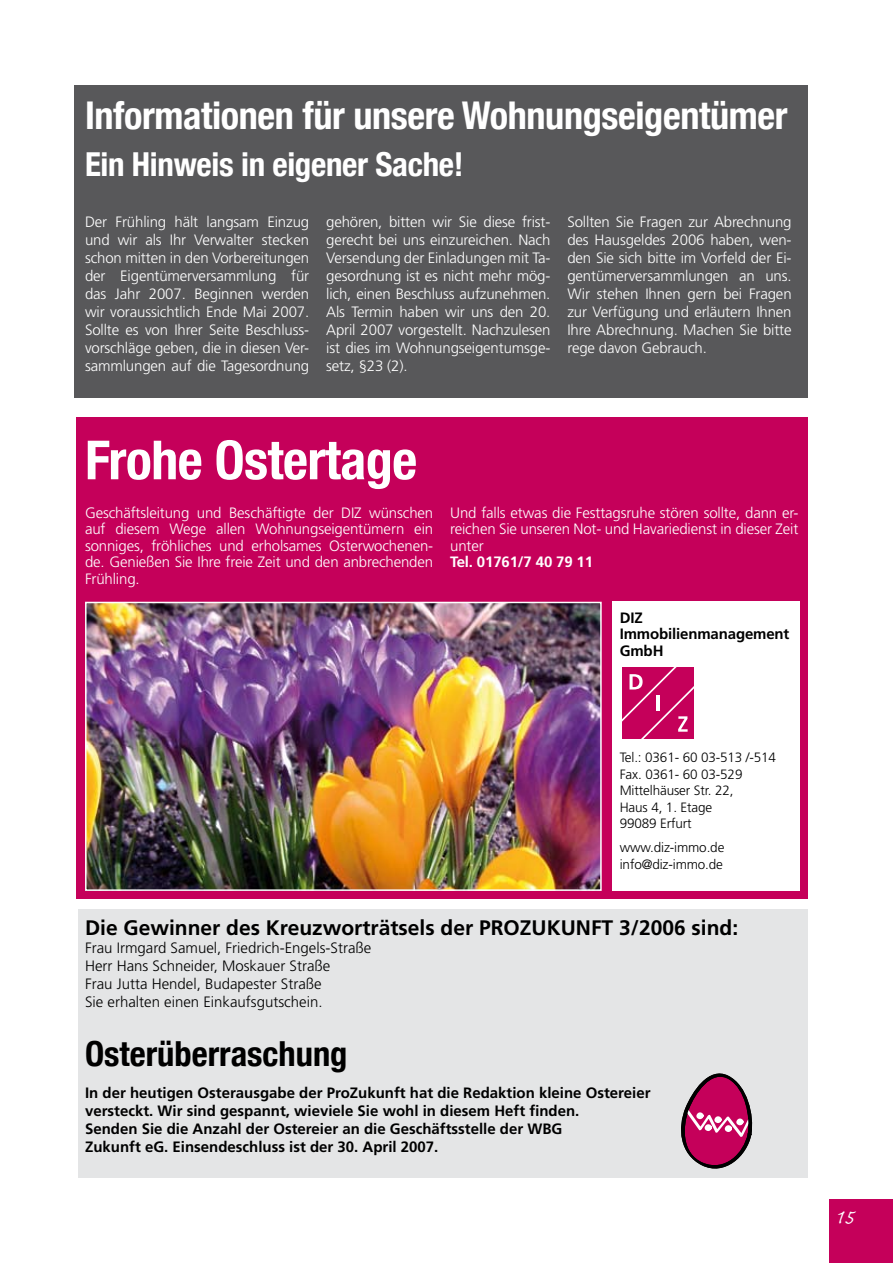
<style>
.page{position:relative;width:893px;height:1263px;background:#fff}
.page>*{position:absolute;margin:0;border:0;box-sizing:border-box;transform-origin:0 0}
.t1{font:700 condensed 54px "Helvetica Neue";letter-spacing:-.01em;color:#fff}
.t2{font:700 condensed 38.25px "Helvetica Neue";letter-spacing:-.01em;color:#fff}
.t3{font:700 condensed 34.5px "Helvetica Neue";color:#000}
.t4{font:700 condensed 33px "Helvetica Neue";letter-spacing:-.01em;color:#fff}
.t5{font:25.5px "Caflisch Script Pro";color:#fff}
.t6{font:700 21px "Frutiger";color:#000}
.t7{font:300 15px/18px "Frutiger";letter-spacing:-.01em;color:#fff;text-align:justify}
.t8{font:700 15px/18px "Frutiger";color:#000}
.t9{font:300 15px/18px "Frutiger";color:#000}
.t10{font:700 15px "Frutiger";letter-spacing:-.01em;color:#fff}
.t11{font:300 13.5px/16.5px "Frutiger";letter-spacing:-.01em;color:#000}
</style>
<div class="page">
<div style="left:77px;top:417px;width:731px;height:482px;background:#c5005a"></div>
<div style="left:612px;top:602px;width:188px;height:289px;background:#fff"></div>
<div style="left:75px;top:85px;width:733px;height:313px;background:#58585a"></div>
<div style="left:79px;top:909px;width:729px;height:269px;background:#e4e5e6"></div>
<div style="left:829px;top:1199px;width:64px;height:64px;background:#c5005a"></div>
<svg style="left:681px;top:1073px;width:72px;height:96px"></svg>
<img style="left:88px;top:605px;width:511px;height:283px">
<div style="left:85px;top:602px;width:517px;height:289px;border:2px solid #fff"></div>
<svg style="left:622px;top:667px;width:72px;height:72px;background:#ca196a"></svg>
<h2 class="t2" style="left:85px;top:92px;width:704px">Informationen für unsere Wohnungseigentümer</h2>
<h3 class="t4" style="left:85px;top:144px;width:380px">Ein Hinweis in eigener Sache!</h3>
<p class="t7" style="left:85px;top:212px;width:226px">Der Frühling hält langsam Einzug und wir als Ihr Verwalter stecken schon mitten in den Vorbereitungen der Eigentümerversammlung für das Jahr 2007. Beginnen werden wir voraussichtlich Ende Mai 2007.<br>Sollte es von Ihrer Seite Beschluss&shy;vorschläge geben, die in diesen Ver&shy;sammlungen auf die Tagesordnung</p>
<p class="t7" style="left:326px;top:212px;width:226px">gehören, bitten wir Sie diese frist&shy;gerecht bei uns einzureichen. Nach Versendung der Einladungen mit Ta&shy;gesordnung ist es nicht mehr mög&shy;lich, einen Beschluss aufzunehmen.<br>Als Termin haben wir uns den 20.<br>April 2007 vorgestellt. Nachzulesen ist dies im Wohnungseigentumsge&shy;setz, §23 (2).</p>
<p class="t7" style="left:567px;top:212px;width:226px">Sollten Sie Fragen zur Abrechnung des Hausgeldes 2006 haben, wen&shy;den Sie sich bitte im Vorfeld der Ei&shy;gentümerversammlungen an uns.<br>Wir stehen Ihnen gern bei Fragen zur Verfügung und erläutern Ihnen Ihre Abrechnung. Machen Sie bitte rege davon Gebrauch.</p>
<h1 class="t1" style="left:85px;top:427px;width:334px">Frohe Ostertage</h1>
<p class="t7" style="left:85px;top:504px;width:350px;line-height:16.5px">Geschäftsleitung und Beschäftigte der DIZ wünschen auf diesem Wege allen Wohnungseigentümern ein sonniges, fröhliches und erholsames Osterwochenen&shy;de. Genießen Sie Ihre freie Zeit und den anbrechenden Frühling.</p>
<p class="t7" style="left:450px;top:504px;width:350px;line-height:16.5px">Und falls etwas die Festtagsruhe stören sollte, dann er&shy;reichen Sie unseren Not- und Havariedienst in dieser Zeit unter</p>
<p class="t10" style="left:450px;top:553px;width:144px">Tel. 01761/7 40 79 11</p>
<p class="t8" style="left:620px;top:609px;width:171px;line-height:16.5px">DIZ<br>Immobilienmanagement<br>GmbH</p>
<p class="t11" style="left:620px;top:749px;width:158px">Tel.: 0361- 60 03-513 /-514<br>Fax. 0361- 60 03-529<br>Mittelhäuser Str. 22,<br>Haus 4, 1. Etage<br>99089 Erfurt</p>
<p class="t11" style="left:620px;top:839px;width:106px">www.diz-immo.de info@diz-immo.de</p>
<h3 class="t6" style="left:85px;top:915px;width:655px">Die Gewinner des Kreuzworträtsels der PROZUKUNFT 3/2006 sind:</h3>
<p class="t9" style="left:85px;top:939px;width:288px">Frau Irmgard Samuel, Friedrich-Engels-Straße Herr Hans Schneider, Moskauer Straße<br>Frau Jutta Hendel, Budapester Straße<br>Sie erhalten einen Einkaufsgutschein.</p>
<h3 class="t3" style="left:85px;top:1033px;width:264px">Osterüberraschung</h3>
<p class="t8" style="left:85px;top:1083px;width:567px">In der heutigen Osterausgabe der ProZukunft hat die Redaktion kleine Ostereier versteckt. Wir sind gespannt, wieviele Sie wohl in diesem Heft finden.<br>Senden Sie die Anzahl der Ostereier an die Geschäftsstelle der WBG<br>Zukunft eG. Einsendeschluss ist der 30. April 2007.</p>
<h3 class="t5" style="left:834px;top:1203px;width:21px">15</h3>
</div>
